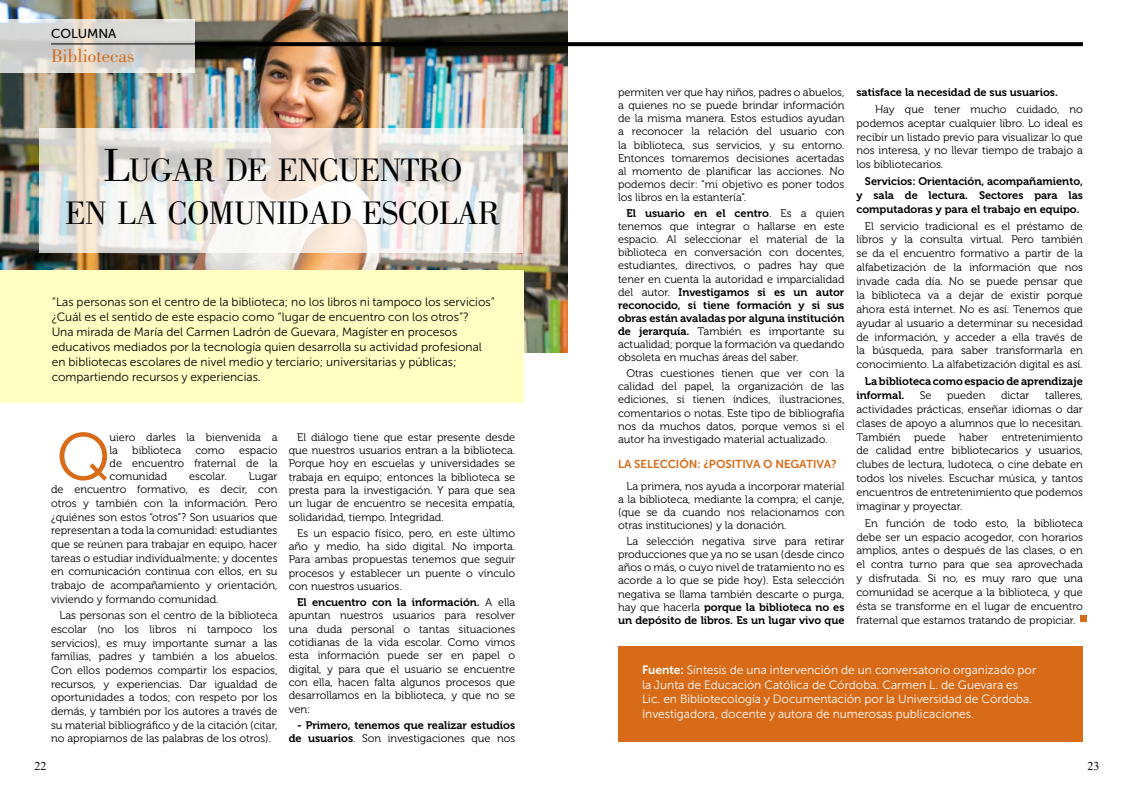
<style>
.page{position:relative;width:1134px;height:794px;background:#fff}
.page>*{position:absolute;margin:0;border:0;box-sizing:border-box;transform-origin:0 0}
.t1{font:66.5px "Museo 300";color:#d76b18}
.t2{font:33.6px/43px "Bodoni Std";letter-spacing:-.03em;color:#000;text-align:center}
.t3{font:19px "Bodoni Std";color:#d56c1a}
.t4{font:13px "Museo Sans 500";color:#000}
.t5{font:12px/15px "Museo Sans Cyrl W03 300";color:#000}
.t6{font:12px/14.4px "Museo Sans Cyrl W03 300";color:#fff}
.t7{font:12px "Times New Roman";color:#000}
.t8{font:11.5px "Museo Sans Cyrl W03 700";color:#d76b18}
.t9{font:11px/13.9px "Museo 300";color:#000;text-align:justify}
.t10{font:11px/13.1px "Museo 700";color:#000;text-align:justify}
.s1{font-size:48px}
.s2{font-family:"Museo 300"}
.s3{font-family:"Museo 700"}
.s4{font-family:"Museo Sans Cyrl W03 700"}
</style>
<div class="page">
<img style="left:0;top:0;width:567px;height:353px">
<svg style="left:0;top:19px;width:195px;height:54px;background:#d6d4d1"></svg>
<svg style="left:40px;top:128px;width:483px;height:124px"></svg>
<div style="left:618px;top:646px;width:465px;height:96px;background:#d76b17"></div>
<hr style="left:51px;top:44px;width:390px;height:1px;background:#000">
<svg style="left:195px;top:42px;width:888px;height:4px;background:#060606"></svg>
<div style="left:1080px;top:615px;width:7px;height:7px;background:#d56c1a"></div>
<div style="left:0;top:270px;width:523px;height:133px;background:#ffffc3"></div>
<p class="t4" style="left:51px;top:26px;width:67px">COLUMNA</p>
<h3 class="t3" style="left:51px;top:45px;width:85px">Bibliotecas</h3>
<h2 class="t2" style="left:65px;top:149px;width:436px"><span class="s1">L</span>UGAR DE ENCUENTRO<br>EN LA COMUNIDAD ESCOLAR</h2>
<p class="t5" style="left:52px;top:294px;width:445px">“Las personas son el centro de la biblioteca; no los libros ni tampoco los servicios” ¿Cuál es el sentido de este espacio como “lugar de encuentro con los otros”?<br>Una mirada de María del Carmen Ladrón de Guevara, Magíster en procesos educativos mediados por la tecnología quien desarrolla su actividad profesional en bibliotecas escolares de nivel medio y terciario; universitarias y públicas; compartiendo recursos y experiencias.</p>
<h1 class="t1" style="left:57px;top:421px;width:54px">Q</h1>
<p class="t9" style="left:110px;top:430px;width:169px;line-height:13px">uiero darles la bienvenida a la</p>
<p class="t9" style="left:110px;top:443px;width:169px;line-height:13px;text-indent:130px">espacio de encuentro fraternal de la comunidad</p>
<p class="t9" style="left:132px;top:443px;width:50px">biblioteca</p>
<p class="t9" style="left:195px;top:443px;width:31px">como</p>
<p class="t9" style="left:51px;top:469px;width:228px;text-indent:198px">Lugar de encuentro formativo, es decir, con otros y también con la información. Pero ¿quiénes son estos “otros”? Son usuarios que representan a toda la comunidad: estudiantes que se reúnen para trabajar en equipo, hacer tareas o estudiar individualmente; y docentes en comunicación continua con ellos, en su trabajo de acompañamiento y orientación, viviendo y formando comunidad.</p>
<p class="t9" style="left:51px;top:609px;width:228px;text-indent:9px">Las personas son el centro de la biblioteca escolar (no los libros ni tampoco los servicios), es muy importante sumar a las familias, padres y también a los abuelos.<br>Con ellos podemos compartir los espacios, recursos, y experiencias. Dar igualdad de oportunidades a todos; con respeto por los demás, y también por los autores a través de su material bibliográfico y de la citación (citar, no apropiarnos de las palabras de los otros).</p>
<p class="t9" style="left:189px;top:469px;width:39px">escolar.</p>
<p class="t9" style="left:289px;top:430px;width:228px;line-height:13.3px;text-indent:9px">El diálogo tiene que estar presente desde que nuestros usuarios entran a la biblioteca.<br>Porque hoy en escuelas y universidades se trabaja en equipo; entonces la biblioteca se presta para la investigación. Y para que sea un lugar de encuentro se necesita empatía, solidaridad, tiempo. Integridad.</p>
<p class="t9" style="left:289px;top:526px;width:228px;line-height:13.3px;text-indent:9px">Es un espacio físico, pero, en este último año y medio, ha sido digital. No importa.<br>Para ambas propuestas tenemos que seguir procesos y establecer un puente o vínculo con nuestros usuarios.</p>
<p class="t10" style="left:297px;top:596px;width:219px">El encuentro con la información. <span class="s2">A ella</span></p>
<p class="t9" style="left:289px;top:609px;width:228px;line-height:13.3px">apuntan nuestros usuarios para resolver una duda personal o tantas situaciones cotidianas de la vida escolar. Como vimos esta información puede ser en papel o digital, y para que el usuario se encuentre con ella, hacen falta algunos procesos que desarrollamos en la biblioteca, y que no se ven:</p>
<p class="t10" style="left:297px;top:718px;width:219px">- Primero, tenemos que realizar estudios</p>
<p class="t9" style="left:289px;top:731px;width:228px"><span class="s3">de usuarios</span>. Son investigaciones que nos</p>
<p class="t10" style="left:856px;top:86px;width:203px">satisface la necesidad de sus usuarios.</p>
<p class="t9" style="left:856px;top:102px;width:228px;text-indent:19px">Hay que tener mucho cuidado, no podemos aceptar cualquier libro. Lo ideal es recibir un listado previo para visualizar lo que nos interesa, y no llevar tiempo de trabajo a los bibliotecarios.</p>
<p class="t10" style="left:856px;top:174px;width:228px;line-height:13.9px;text-indent:9px">Servicios: Orientación, acompañamiento, y sala de lectura. Sectores para las computadoras y para el trabajo en equipo.</p>
<p class="t9" style="left:856px;top:219px;width:228px;text-indent:9px">El servicio tradicional es el préstamo de libros y la consulta virtual. Pero también se da el encuentro formativo a partir de la alfabetización de la información que nos invade cada día. No se puede pensar que la biblioteca va a dejar de existir porque ahora está internet. No es así. Tenemos que ayudar al usuario a determinar su necesidad de información, y acceder a ella través de la búsqueda, para saber transformarla en conocimiento. La alfabetización digital es así.</p>
<p class="t10" style="left:856px;top:374px;width:228px;line-height:13.9px;text-indent:9px">La biblioteca como espacio de aprendizaje informal.</p>
<p class="t9" style="left:618px;top:86px;width:228px;line-height:13.1px">permiten ver que hay niños, padres o abuelos, a quienes no se puede brindar información de la misma manera. Estos estudios ayudan a reconocer la relación del usuario con la biblioteca, sus servicios, y su entorno.<br>Entonces tomaremos decisiones acertadas al momento de planificar las acciones. No podemos decir: “mi objetivo es poner todos los libros en la estantería”.</p>
<p class="t10" style="left:626px;top:207px;width:219px">El usuario en el centro<span class="s2">. Es a quien</span></p>
<p class="t9" style="left:618px;top:220px;width:228px;line-height:13.1px">tenemos que integrar o hallarse en este espacio. Al seleccionar el material de la biblioteca en conversación con docentes, estudiantes, directivos, o padres hay que tener en cuenta la autoridad e imparcialidad</p>
<p class="t10" style="left:618px;top:285px;width:228px"><span class="s2">del autor.</span> Investigamos si es un autor reconocido, si tiene formación y si sus obras están avaladas por alguna institución</p>
<p class="t9" style="left:618px;top:325px;width:228px;line-height:13.1px"><span class="s3">de jerarquía.</span> También es importante su actualidad; porque la formación va quedando obsoleta en muchas áreas del saber.</p>
<p class="t9" style="left:618px;top:367px;width:228px;line-height:13.1px;text-indent:9px">Otras cuestiones tienen que ver con la calidad del papel, la organización de las ediciones, si tienen índices, ilustraciones, comentarios o notas. Este tipo de bibliografía nos da muchos datos, porque vemos si el autor ha investigado material actualizado.</p>
<p class="t8" style="left:618px;top:458px;width:220px">LA SELECCIÓN: ¿POSITIVA O NEGATIVA?</p>
<p class="t9" style="left:618px;top:480px;width:228px;line-height:13.1px;text-indent:9px">La primera, nos ayuda a incorporar material a la biblioteca, mediante la compra; el canje, (que se da cuando nos relacionamos con otras instituciones) y la donación.</p>
<p class="t9" style="left:618px;top:535px;width:228px;line-height:13.1px;text-indent:9px">La selección negativa sirve para retirar producciones que ya no se usan (desde cinco años o más, o cuyo nivel de tratamiento no es acorde a lo que se pide hoy). Esta selección negativa se llama también descarte o purga,</p>
<p class="t10" style="left:618px;top:600px;width:228px"><span class="s2">hay que hacerla</span> porque la biblioteca no es un depósito de libros. Es un lugar vivo que</p>
<p class="t9" style="left:920px;top:388px;width:13px">Se</p>
<p class="t9" style="left:947px;top:388px;width:40px">pueden</p>
<p class="t9" style="left:1001px;top:388px;width:30px">dictar</p>
<p class="t9" style="left:856px;top:388px;width:228px;text-indent:189px">talleres, actividades prácticas, enseñar idiomas o dar clases de apoyo a alumnos que lo necesitan.<br>También puede haber entretenimiento de calidad entre bibliotecarios y usuarios, clubes de lectura, ludoteca, o cine debate en todos los niveles. Escuchar música, y tantos encuentros de entretenimiento que podemos imaginar y proyectar.</p>
<p class="t9" style="left:856px;top:516px;width:228px;text-indent:9px">En función de todo esto, la biblioteca debe ser un espacio acogedor, con horarios amplios, antes o después de las clases, o en el contra turno para que sea aprovechada y disfrutada. Si no, es muy raro que una comunidad se acerque a la biblioteca, y que ésta se transforme en el lugar de encuentro fraternal que estamos tratando de propiciar.</p>
<p class="t6" style="left:642px;top:663px;width:396px"><span class="s4">Fuente:</span> Síntesis de una intervención de un conversatorio organizado por la Junta de Educación Católica de Córdoba. Carmen L. de Guevara es Lic. en Bibliotecología y Documentación por la Universidad de Córdoba.<br>Investigadora, docente y autora de numerosas publicaciones.</p>
<p class="t7" style="left:35px;top:757px;width:13px">22</p>
<p class="t7" style="left:1087px;top:757px;width:13px">23</p>
</div>
